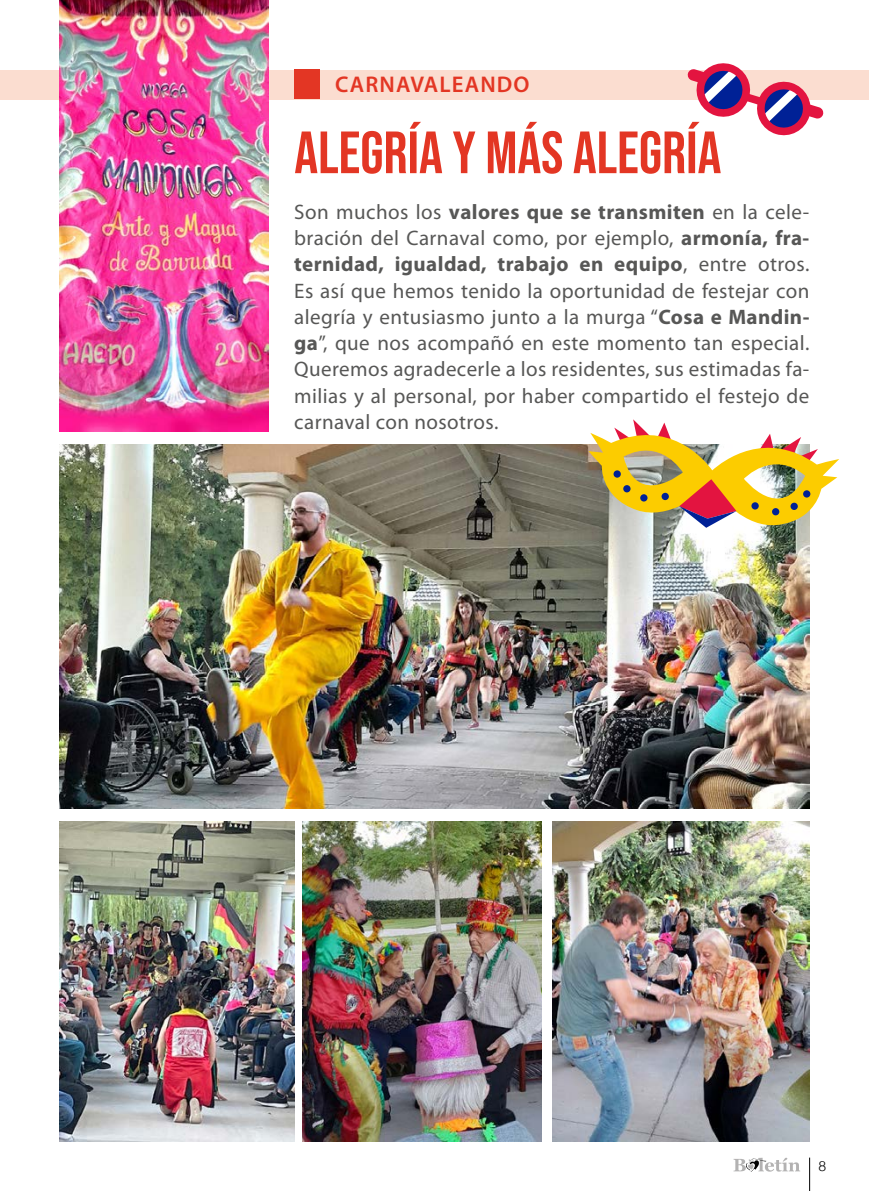
<style>
.page{position:relative;width:869px;height:1191px;background:#fff}
.page>*{position:absolute;margin:0;border:0;box-sizing:border-box;transform-origin:0 0}
.t1{font:59.5px "Bebas Neue";color:#e33624}
.t2{font:600 22.75px "Myriad Pro";letter-spacing:.05em;color:#e33624}
.t3{font:21px/26.2px "Myriad Pro";letter-spacing:.02em;color:#575756;text-align:justify}
.t4{font:300 14px "Helvetica";color:#000}
.s1{font-weight:700}
</style>
<div class="page">
<hr style="left:809px;top:1157px;width:1px;height:34px;background:#000">
<svg style="left:733px;top:1157px;width:66px;height:14px"></svg>
<div style="left:0;top:70px;width:868px;height:29px;background:#fbddd0"></div>
<div style="left:294px;top:69px;width:26px;height:30px;background:#e33624"></div>
<svg style="left:686px;top:63px;width:137px;height:73px"></svg>
<img style="left:60px;top:0;width:208px;height:432px">
<img style="left:60px;top:821px;width:234px;height:320px">
<img style="left:60px;top:444px;width:749px;height:365px">
<svg style="left:588px;top:419px;width:250px;height:109px"></svg>
<img style="left:303px;top:821px;width:238px;height:320px">
<img style="left:552px;top:821px;width:257px;height:320px">
<p class="t2" style="left:335px;top:70px;width:196px">CARNAVALEANDO</p>
<h1 class="t1" style="left:294px;top:119px;width:428px">ALEGRÍA Y MÁS ALEGRÍA</h1>
<p class="t3" style="left:294px;top:198px;width:516px">Son muchos los <span class="s1">valores que se transmiten</span> en la cele&shy;bración del Carnaval como, por ejemplo, <span class="s1">armonía, fra&shy;ternidad, igualdad, trabajo en equipo</span>, entre otros.<br>Es así que hemos tenido la oportunidad de festejar con alegría y entusiasmo junto a la murga “<span class="s1">Cosa e Mandin&shy;ga</span>”, que nos acompañó en este momento tan especial.<br>Queremos agradecerle a los residentes, sus estimadas fa&shy;milias y al personal, por haber compartido el festejo de carnaval con nosotros.</p>
<p class="t4" style="left:818px;top:1157px;width:9px">8</p>
</div>
